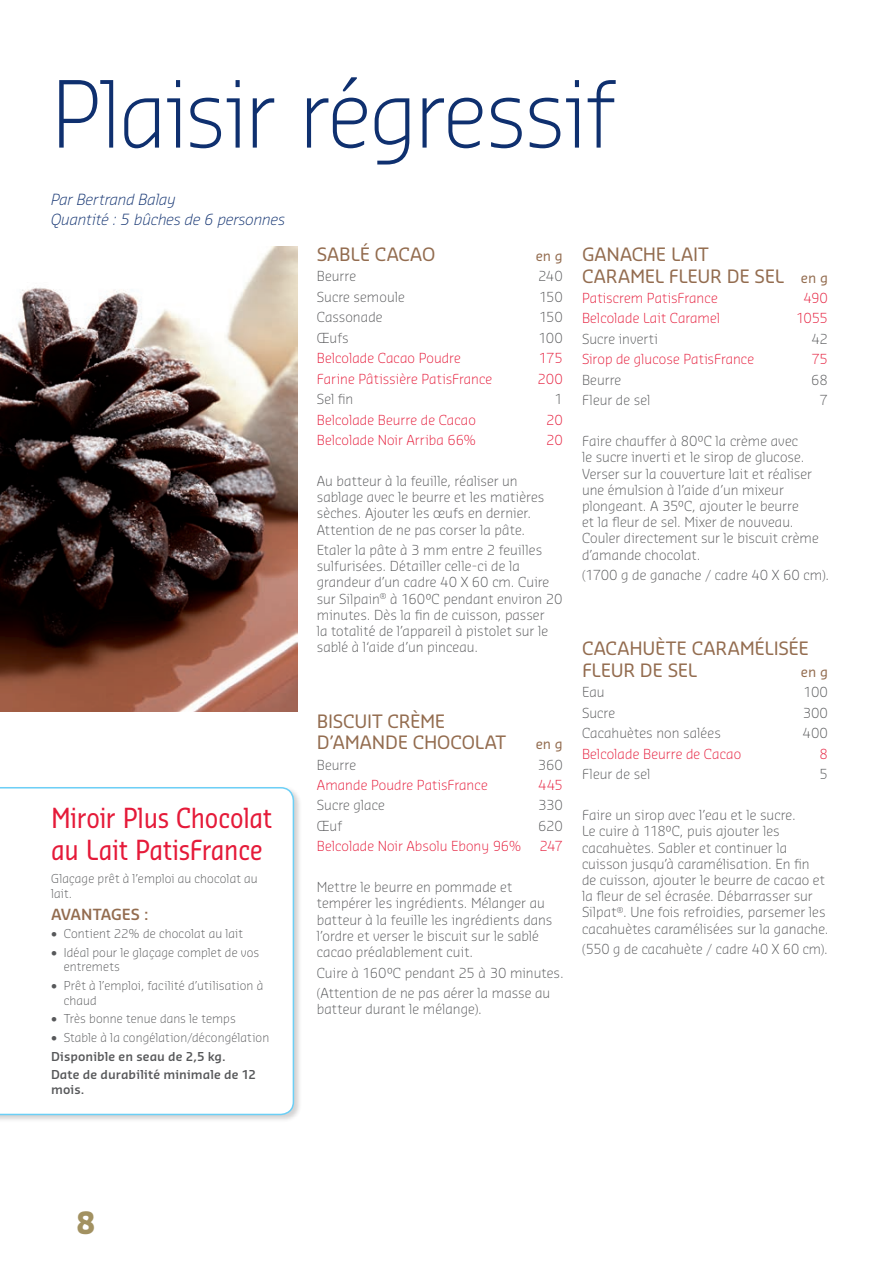
<style>
.page{position:relative;width:893px;height:1263px;background:#fff}
.page>*{position:absolute;margin:0;border:0;box-sizing:border-box;transform-origin:0 0}
.inleiding_sansa{font:300 90px "Sansa Std";letter-spacing:-.025em;color:#0f306f}
.t1{font:700 30px "Sansa Std";color:#a29161}
.inleiding_sansa-2{font:27px/32.4px "Sansa Con Std";letter-spacing:-.01em;color:#e51a39}
.inleiding_sansa-3{font:18px/21.6px "Sansa Std";letter-spacing:-.015em;color:#936c4f}
.inleiding_sansa-4{font:italic 300 15px "Sansa Std";letter-spacing:-.005em;color:#0f306f}
.inleiding_sansa-5{font:600 15px "Sansa Std";letter-spacing:-.01em;color:#936c4f}
.inleiding_sansa-6{font:300 13.5px/16.2px "Sansa Std";letter-spacing:.005em;color:#57585a}
.inleiding_sansa-7{font:300 13.5px "Sansa Std";letter-spacing:.005em;color:#e51a39}
.inleiding_sansa-8{font:13.5px "Sansa Std";color:#936c4f}
.inleiding_sansa-9{font:300 12px/14.4px "Sansa Std";letter-spacing:.01em;color:#57585a}
.inleiding_sansa-10{font:600 12px/14.4px "Sansa Std";letter-spacing:.01em;color:#57585a}
.s1{font-size:13.5px}
</style>
<div class="page">
<img style="left:0;top:246px;width:298px;height:466px">
<div style="left:0;top:785px;width:302px;height:338px;background:#231f20;opacity:.2"></div>
<svg style="left:0;top:786px;width:295px;height:330px"></svg>
<p class="inleiding_sansa" style="left:51px;top:55px;width:565px">Plaisir régressif</p>
<p class="inleiding_sansa-4" style="left:51px;top:189px;width:126px">Par Bertrand Balay</p>
<p class="inleiding_sansa-4" style="left:51px;top:210px;width:236px">Quantité : 5 bûches de 6 personnes</p>
<p class="inleiding_sansa-2" style="left:51px;top:800px;width:223px">Miroir Plus Chocolat au Lait PatisFrance</p>
<p class="inleiding_sansa-9" style="left:51px;top:871px;width:208px">Glaçage prêt à l’emploi au chocolat au lait.</p>
<p class="inleiding_sansa-5" style="left:51px;top:904px;width:99px">AVANTAGES :</p>
<p class="inleiding_sansa-9" style="left:51px;top:926px;width:194px">• Contient 22% de chocolat au lait</p>
<p class="inleiding_sansa-9" style="left:64px;top:945px;width:197px;text-indent:-13px">• Idéal pour le glaçage complet de vos entremets</p>
<p class="inleiding_sansa-9" style="left:64px;top:978px;width:201px;text-indent:-13px">• Prêt à l’emploi, facilité d’utilisation à chaud</p>
<p class="inleiding_sansa-9" style="left:51px;top:1011px;width:186px">• Très bonne tenue dans le temps</p>
<p class="inleiding_sansa-9" style="left:51px;top:1029px;width:220px">• Stable à la congélation/décongélation</p>
<p class="inleiding_sansa-10" style="left:51px;top:1048px;width:176px">Disponible en seau de 2,5 kg.</p>
<p class="inleiding_sansa-10" style="left:51px;top:1067px;width:207px">Date de durabilité minimale de 12 mois.</p>
<p class="inleiding_sansa-3" style="left:317px;top:243px;width:120px">SABLÉ CACAO</p>
<p class="inleiding_sansa-8" style="left:536px;top:247px;width:29px">en g</p>
<p class="inleiding_sansa-6" style="left:317px;top:268px;width:41px">Beurre</p>
<p class="inleiding_sansa-6" style="left:538px;top:268px;width:26px">240</p>
<p class="inleiding_sansa-6" style="left:317px;top:288px;width:90px">Sucre semoule</p>
<p class="inleiding_sansa-6" style="left:539px;top:288px;width:25px">150</p>
<p class="inleiding_sansa-6" style="left:317px;top:308px;width:67px">Cassonade</p>
<p class="inleiding_sansa-6" style="left:539px;top:308px;width:25px">150</p>
<p class="inleiding_sansa-6" style="left:317px;top:329px;width:33px">Œufs</p>
<p class="inleiding_sansa-6" style="left:538px;top:329px;width:26px">100</p>
<p class="inleiding_sansa-7" style="left:317px;top:349px;width:146px">Belcolade Cacao Poudre</p>
<p class="inleiding_sansa-7" style="left:539px;top:349px;width:25px">175</p>
<p class="inleiding_sansa-7" style="left:317px;top:370px;width:177px">Farine Pâtissière PatisFrance</p>
<p class="inleiding_sansa-7" style="left:538px;top:370px;width:27px">200</p>
<p class="inleiding_sansa-6" style="left:317px;top:390px;width:38px">Sel fin</p>
<p class="inleiding_sansa-6" style="left:554px;top:390px;width:10px">1</p>
<p class="inleiding_sansa-7" style="left:317px;top:411px;width:161px">Belcolade Beurre de Cacao</p>
<p class="inleiding_sansa-7" style="left:546px;top:411px;width:18px">20</p>
<p class="inleiding_sansa-7" style="left:317px;top:431px;width:161px">Belcolade Noir Arriba 66%</p>
<p class="inleiding_sansa-7" style="left:546px;top:431px;width:18px">20</p>
<p class="inleiding_sansa-6" style="left:317px;top:472px;width:229px">Au batteur à la feuille, réaliser un sablage avec le beurre et les matières sèches. Ajouter les œufs en dernier.<br>Attention de ne pas corser la pâte.</p>
<p class="inleiding_sansa-6" style="left:317px;top:541px;width:247px">Etaler la pâte à 3 mm entre 2 feuilles sulfurisées. Détailler celle-ci de la grandeur d’un cadre 40 X 60 cm. Cuire sur Silpain<sup>®</sup> à 160°C pendant environ 20 minutes. Dès la fin de cuisson, passer<br>la totalité de l’appareil à pistolet sur le sablé à l‘aide d’un pinceau.</p>
<p class="inleiding_sansa-3" style="left:317px;top:709px;width:191px">BISCUIT CRÈME<br>D’AMANDE CHOCOLAT</p>
<p class="inleiding_sansa-8" style="left:536px;top:735px;width:29px">en g</p>
<p class="inleiding_sansa-6" style="left:317px;top:756px;width:41px">Beurre</p>
<p class="inleiding_sansa-6" style="left:538px;top:756px;width:26px">360</p>
<p class="inleiding_sansa-7" style="left:317px;top:776px;width:172px">Amande Poudre PatisFrance</p>
<p class="inleiding_sansa-7" style="left:538px;top:776px;width:26px">445</p>
<p class="inleiding_sansa-6" style="left:317px;top:797px;width:70px">Sucre glace</p>
<p class="inleiding_sansa-6" style="left:538px;top:797px;width:26px">330</p>
<p class="inleiding_sansa-6" style="left:317px;top:817px;width:27px">Œuf</p>
<p class="inleiding_sansa-6" style="left:538px;top:817px;width:26px">620</p>
<p class="inleiding_sansa-7" style="left:317px;top:837px;width:206px">Belcolade Noir Absolu Ebony 96%</p>
<p class="inleiding_sansa-7" style="left:539px;top:837px;width:25px">247</p>
<p class="inleiding_sansa-6" style="left:317px;top:878px;width:237px">Mettre le beurre en pommade et tempérer les ingrédients. Mélanger au batteur à la feuille les ingrédients dans l’ordre et verser le biscuit sur le sablé cacao préalablement cuit.</p>
<p class="inleiding_sansa-6" style="left:317px;top:964px;width:248px">Cuire à 160°C pendant 25 à 30 minutes.</p>
<p class="inleiding_sansa-6" style="left:317px;top:984px;width:235px">(Attention de ne pas aérer la masse au batteur durant le mélange).</p>
<p class="inleiding_sansa-3" style="left:582px;top:243px;width:248px">GANACHE LAIT<br>CARAMEL FLEUR DE SEL <span class="s1">en g</span></p>
<p class="inleiding_sansa-7" style="left:582px;top:289px;width:137px">Patiscrem PatisFrance</p>
<p class="inleiding_sansa-7" style="left:803px;top:289px;width:26px">490</p>
<p class="inleiding_sansa-7" style="left:582px;top:310px;width:140px">Belcolade Lait Caramel</p>
<p class="inleiding_sansa-7" style="left:796px;top:310px;width:33px">1055</p>
<p class="inleiding_sansa-6" style="left:582px;top:330px;width:77px">Sucre inverti</p>
<p class="inleiding_sansa-6" style="left:811px;top:330px;width:18px">42</p>
<p class="inleiding_sansa-7" style="left:582px;top:350px;width:174px">Sirop de glucose PatisFrance</p>
<p class="inleiding_sansa-7" style="left:811px;top:350px;width:18px">75</p>
<p class="inleiding_sansa-6" style="left:582px;top:371px;width:41px">Beurre</p>
<p class="inleiding_sansa-6" style="left:811px;top:371px;width:18px">68</p>
<p class="inleiding_sansa-6" style="left:582px;top:391px;width:70px">Fleur de sel</p>
<p class="inleiding_sansa-6" style="left:820px;top:391px;width:10px">7</p>
<p class="inleiding_sansa-6" style="left:582px;top:432px;width:238px">Faire chauffer à 80°C la crème avec<br>le sucre inverti et le sirop de glucose.<br>Verser sur la couverture lait et réaliser une émulsion à l’aide d’un mixeur plongeant. A 35°C, ajouter le beurre<br>et la fleur de sel. Mixer de nouveau.<br>Couler directement sur le biscuit crème d’amande chocolat.</p>
<p class="inleiding_sansa-6" style="left:582px;top:566px;width:249px">(1700 g de ganache / cadre 40 X 60 cm).</p>
<p class="inleiding_sansa-3" style="left:582px;top:637px;width:228px">CACAHUÈTE CARAMÉLISÉE<br>FLEUR DE SEL</p>
<p class="inleiding_sansa-8" style="left:801px;top:663px;width:29px">en g</p>
<p class="inleiding_sansa-6" style="left:582px;top:684px;width:24px">Eau</p>
<p class="inleiding_sansa-6" style="left:804px;top:684px;width:26px">100</p>
<p class="inleiding_sansa-6" style="left:582px;top:704px;width:35px">Sucre</p>
<p class="inleiding_sansa-6" style="left:803px;top:704px;width:27px">300</p>
<p class="inleiding_sansa-6" style="left:582px;top:724px;width:140px">Cacahuètes non salées</p>
<p class="inleiding_sansa-6" style="left:803px;top:724px;width:27px">400</p>
<p class="inleiding_sansa-7" style="left:582px;top:745px;width:161px">Belcolade Beurre de Cacao</p>
<p class="inleiding_sansa-7" style="left:820px;top:745px;width:10px">8</p>
<p class="inleiding_sansa-6" style="left:582px;top:765px;width:70px">Fleur de sel</p>
<p class="inleiding_sansa-6" style="left:820px;top:765px;width:10px">5</p>
<p class="inleiding_sansa-6" style="left:582px;top:806px;width:248px">Faire un sirop avec l’eau et le sucre.<br>Le cuire à 118°C, puis ajouter les cacahuètes. Sabler et continuer la cuisson jusqu’à caramélisation. En fin<br>de cuisson, ajouter le beurre de cacao et la fleur de sel écrasée. Débarrasser sur Silpat<sup>®</sup>. Une fois refroidies, parsemer les cacahuètes caramélisées sur la ganache.</p>
<p class="inleiding_sansa-6" style="left:582px;top:940px;width:247px">(550 g de cacahuète / cadre 40 X 60 cm).</p>
<h2 class="t1" style="left:77px;top:1203px;width:20px">8</h2>
</div>
